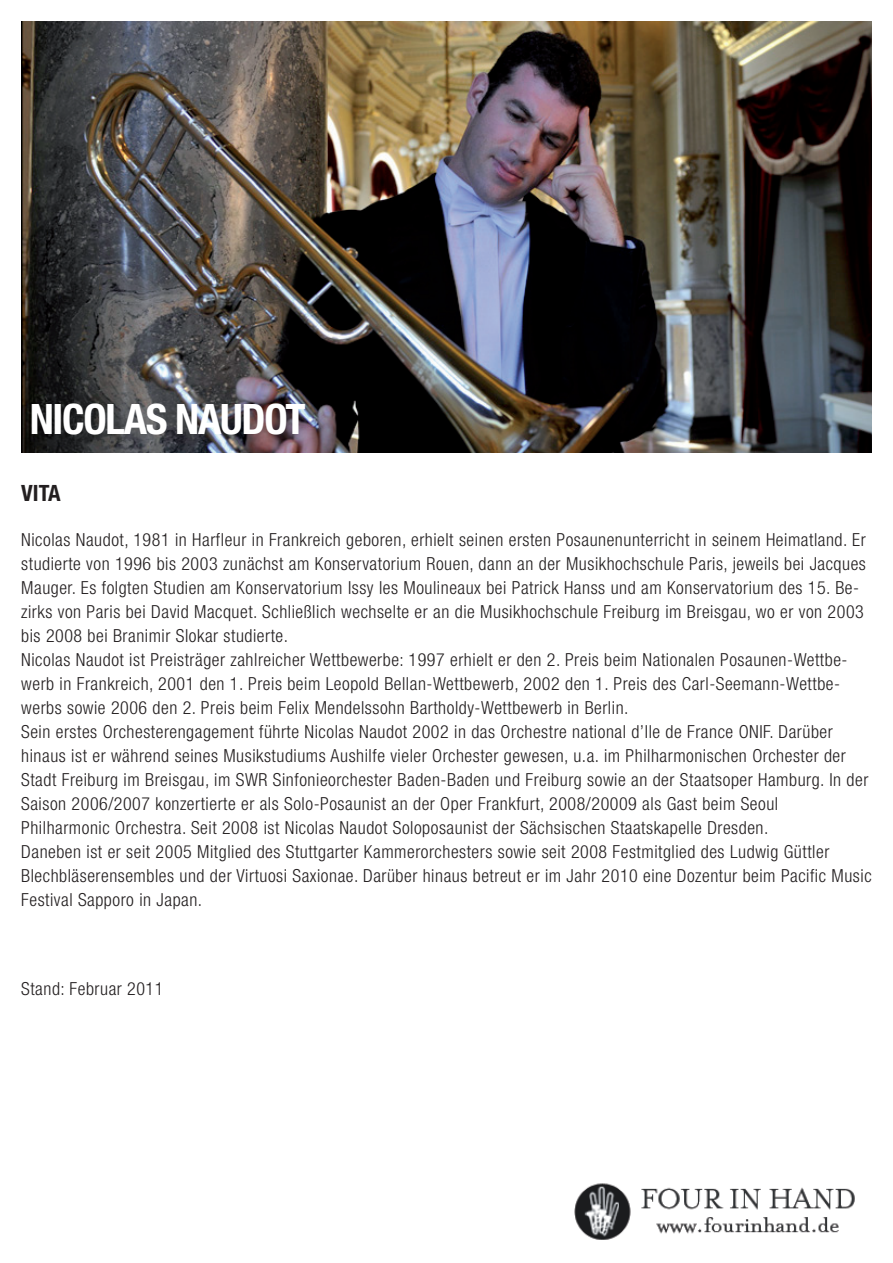
<style>
.page{position:relative;width:893px;height:1263px;background:#fff}
.page>*{position:absolute;margin:0;border:0;box-sizing:border-box;transform-origin:0 0}
.t1{font:700 condensed 42px "Helvetica Neue LT Std";letter-spacing:-.03em;color:#fff}
.t2{font:700 condensed 22.5px "Helvetica Neue LT Std";color:#231f20}
.t3{font:300 condensed 18px/24px "Helvetica Neue LT Std";letter-spacing:.03em;color:#231f20}
</style>
<div class="page">
<img style="left:21px;top:21px;width:851px;height:432px">
<img style="left:574px;top:1183px;width:281px;height:57px">
<h1 class="t1" style="left:30px;top:394px;width:277px">NICOLAS NAUDOT</h1>
<p class="t2" style="left:21px;top:479px;width:41px">VITA</p>
<p class="t3" style="left:21px;top:528px;width:852px">Nicolas Naudot, 1981 in Harfleur in Frankreich geboren, erhielt seinen ersten Posaunenunterricht in seinem Heimatland. Er studierte von 1996 bis 2003 zunächst am Konservatorium Rouen, dann an der Musikhochschule Paris, jeweils bei Jacques Mauger. Es folgten Studien am Konservatorium Issy les Moulineaux bei Patrick Hanss und am Konservatorium des 15. Be&shy;zirks von Paris bei David Macquet. Schließlich wechselte er an die Musikhochschule Freiburg im Breisgau, wo er von 2003 bis 2008 bei Branimir Slokar studierte.<br>Nicolas Naudot ist Preisträger zahlreicher Wettbewerbe: 1997 erhielt er den 2. Preis beim Nationalen Posaunen-Wettbe&shy;werb in Frankreich, 2001 den 1. Preis beim Leopold Bellan-Wettbewerb, 2002 den 1. Preis des Carl-Seemann-Wettbe&shy;werbs sowie 2006 den 2. Preis beim Felix Mendelssohn Bartholdy-Wettbewerb in Berlin.<br>Sein erstes Orchesterengagement führte Nicolas Naudot 2002 in das Orchestre national d’Ile de France ONIF. Darüber hinaus ist er während seines Musikstudiums Aushilfe vieler Orchester gewesen, u.a. im Philharmonischen Orchester der Stadt Freiburg im Breisgau, im SWR Sinfonieorchester Baden-Baden und Freiburg sowie an der Staatsoper Hamburg. In der Saison 2006/2007 konzertierte er als Solo-Posaunist an der Oper Frankfurt, 2008/20009 als Gast beim Seoul<br>Philharmonic Orchestra. Seit 2008 ist Nicolas Naudot Soloposaunist der Sächsischen Staatskapelle Dresden.<br>Daneben ist er seit 2005 Mitglied des Stuttgarter Kammerorchesters sowie seit 2008 Festmitglied des Ludwig Güttler Blechbläserensembles und der Virtuosi Saxionae. Darüber hinaus betreut er im Jahr 2010 eine Dozentur beim Pacific Music Festival Sapporo in Japan.</p>
<p class="t3" style="left:21px;top:977px;width:144px">Stand: Februar 2011</p>
</div>
